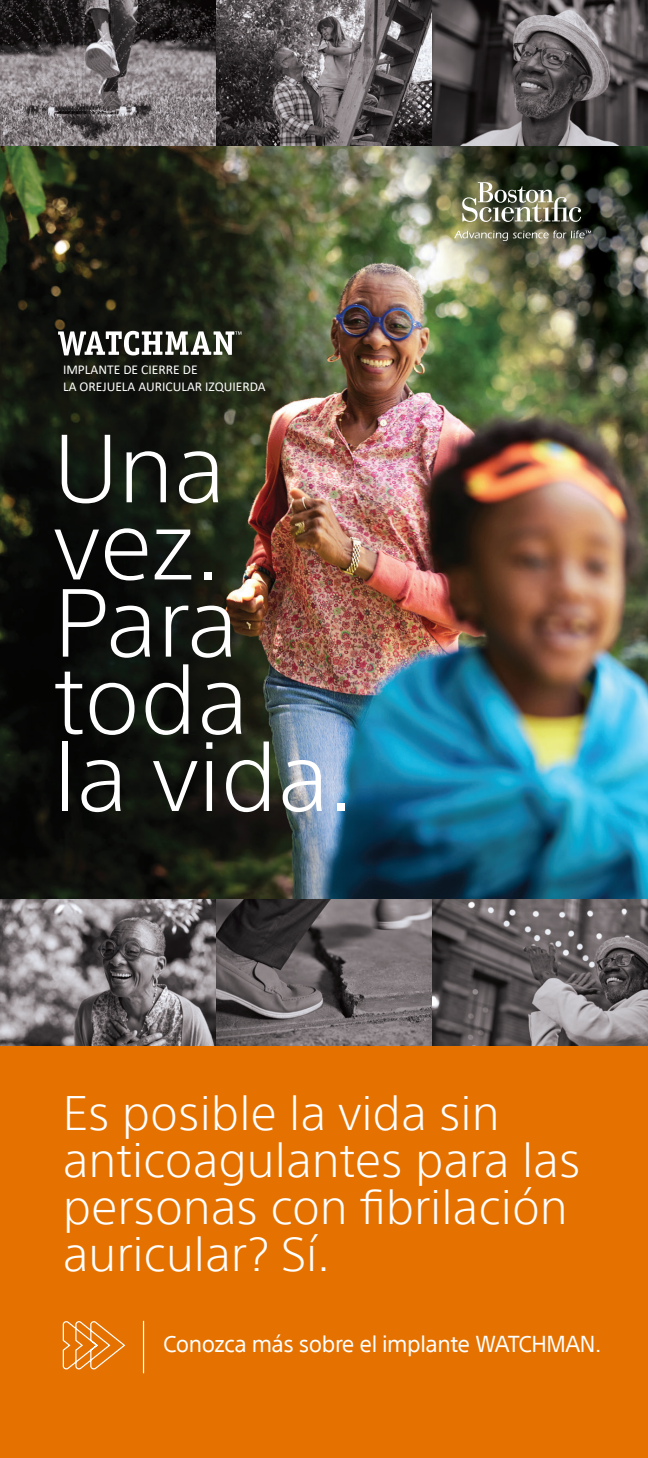
<style>
.page{position:relative;width:648px;height:1458px;background:#fff}
.page>*{position:absolute;margin:0;border:0;box-sizing:border-box;transform-origin:0 0}
.t1{font:300 94.5px/77.2px "SST";color:#fff}
.t2{font:300 47.25px/47.2px "SST";color:#fff}
.t3{font:22.5px "SST";letter-spacing:-.02em;color:#fff}
.t4{font:13.5px/16.2px "Calibri";color:#fff}
</style>
<div class="page">
<img style="left:0;top:0;width:648px;height:972px">
<svg style="left:0;top:972px;width:648px;height:486px;background:#d37111"></svg>
<svg style="left:462px;top:182px;width:119px;height:40px;background:#7b7e6b"></svg>
<svg style="left:454px;top:231px;width:137px;height:10px"></svg>
<svg style="left:58px;top:331px;width:183px;height:24px"></svg>
<svg style="left:62px;top:1321px;width:64px;height:51px;background:#e88624"></svg>
<hr style="left:143px;top:1321px;width:1px;height:52px;background:#fff">
<p class="t4" style="left:63px;top:362px;width:204px">IMPLANTE DE CIERRE DE<br>LA OREJUELA AURICULAR IZQUIERDA</p>
<p class="t1" style="left:54px;top:429px;width:173px">Una vez.</p>
<p class="t1" style="left:54px;top:584px;width:302px">Para toda<br>la vida.</p>
<p class="t2" style="left:63px;top:1089px;width:519px">Es posible la vida sin anticoagulantes para las personas con fibrilación auricular? Sí.</p>
<p class="t3" style="left:163px;top:1331px;width:440px">Conozca más sobre el implante WATCHMAN.</p>
</div>
